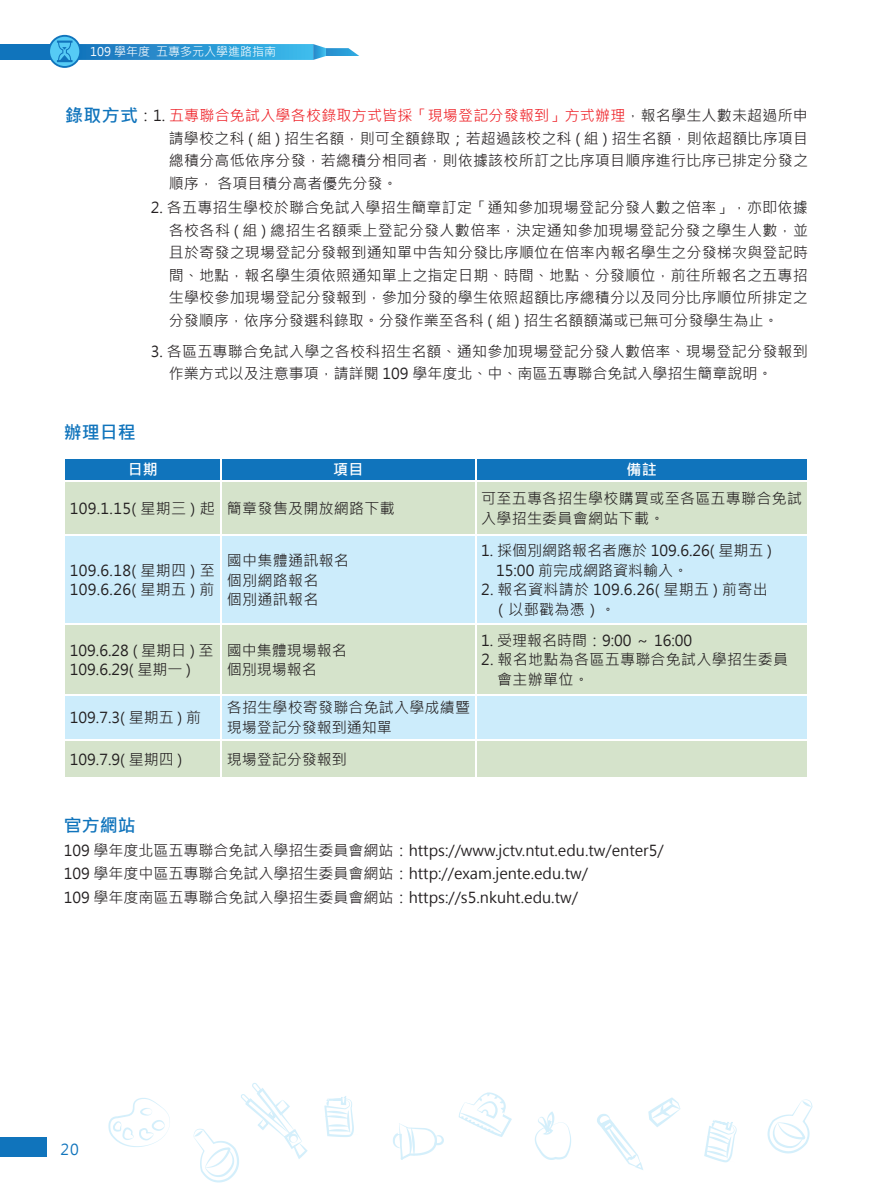
<style>
.page{position:relative;width:893px;height:1191px;background:#fff}
.page>*{position:absolute;margin:0;border:0;box-sizing:border-box;transform-origin:0 0}
.t1{font:700 18px "Microsoft Jheng Hei";color:#1074bc}
.t2{font:15px/22.5px "Microsoft Jheng Hei";color:#231f20}
.t3{font:15px/19.5px "Microsoft Jheng Hei";letter-spacing:.02em;color:#231f20}
.t4{font:700 15px "Microsoft Jheng Hei";color:#fff}
.t5{font:15px "Microsoft Jheng Hei";color:#1074bc}
.t6{font:12px "Microsoft Jheng Hei";color:#fff}
.s1{font-weight:700;font-size:18px;color:#1074bc}
.s2{color:#ee1d23}
</style>
<div class="page">
<div style="left:0;top:44px;width:52px;height:16px;background:#1074bc"></div>
<svg style="left:48px;top:35px;width:33px;height:33px"></svg>
<svg style="left:50px;top:37px;width:29px;height:29px"></svg>
<svg style="left:55px;top:41px;width:304px;height:21px"></svg>
<div style="left:0;top:1137px;width:47px;height:20px;background:#1074bc"></div>
<svg style="left:108px;top:1098px;width:62px;height:49px"></svg>
<svg style="left:194px;top:1083px;width:114px;height:99px"></svg>
<svg style="left:324px;top:1096px;width:30px;height:41px"></svg>
<svg style="left:393px;top:1123px;width:51px;height:37px"></svg>
<svg style="left:535px;top:1111px;width:36px;height:49px"></svg>
<svg style="left:459px;top:1092px;width:53px;height:45px"></svg>
<svg style="left:597px;top:1097px;width:83px;height:73px"></svg>
<svg style="left:767px;top:1099px;width:45px;height:54px"></svg>
<svg style="left:704px;top:1120px;width:33px;height:42px"></svg>
<div style="left:65px;top:482px;width:742px;height:295px;background:#d5e3cb"></div>
<svg style="left:65px;top:535px;width:742px;height:204px;background:#cfe9ea"></svg>
<div style="left:65px;top:459px;width:742px;height:21px;background:#1074bc"></div>
<hr style="left:221px;top:482px;width:1px;height:52px;background:#fff">
<hr style="left:475px;top:482px;width:1px;height:52px;background:#fff">
<hr style="left:221px;top:625px;width:1px;height:69px;background:#fff">
<hr style="left:475px;top:625px;width:1px;height:69px;background:#fff">
<hr style="left:221px;top:740px;width:1px;height:37px;background:#fff">
<hr style="left:475px;top:740px;width:1px;height:37px;background:#fff">
<hr style="left:64px;top:534px;width:157px;height:1px;background:#fff">
<hr style="left:64px;top:624px;width:157px;height:1px;background:#fff">
<hr style="left:221px;top:534px;width:255px;height:1px;background:#fff">
<hr style="left:221px;top:535px;width:1px;height:89px;background:#fff">
<hr style="left:221px;top:624px;width:255px;height:1px;background:#fff">
<hr style="left:476px;top:534px;width:332px;height:1px;background:#fff">
<hr style="left:475px;top:535px;width:1px;height:89px;background:#fff">
<hr style="left:476px;top:624px;width:332px;height:1px;background:#fff">
<hr style="left:64px;top:694px;width:157px;height:1px;background:#fff">
<hr style="left:64px;top:739px;width:157px;height:1px;background:#fff">
<hr style="left:221px;top:694px;width:255px;height:1px;background:#fff">
<hr style="left:221px;top:695px;width:1px;height:44px;background:#fff">
<hr style="left:221px;top:739px;width:255px;height:1px;background:#fff">
<hr style="left:476px;top:694px;width:332px;height:1px;background:#fff">
<hr style="left:475px;top:695px;width:1px;height:44px;background:#fff">
<hr style="left:476px;top:739px;width:332px;height:1px;background:#fff">
<p class="t6" style="left:90px;top:44px;width:187px">109 學年度 五專多元入學進路指南</p>
<p class="t2" style="left:169px;top:104px;width:641px;text-align:justify;text-indent:-104px"><span class="s1">錄取方式</span>：1. <span class="s2">五專聯合免試入學各校錄取方式皆採「現場登記分發報到」方式辦理</span>，報名學生人數未超過所申請學校之科 ( 組 ) 招生名額，則可全額錄取；若超過該校之科 ( 組 ) 招生名額，則依超額比序項目總積分高低依序分發，若總積分相同者，則依據該校所訂之比序項目順序進行比序已排定分發之順序， 各項目積分高者優先分發。</p>
<p class="t2" style="left:169px;top:197px;width:641px;text-align:justify;text-indent:-18px">2. 各五專招生學校於聯合免試入學招生簡章訂定「通知參加現場登記分發人數之倍率」，亦即依據各校各科 ( 組 ) 總招生名額乘上登記分發人數倍率，決定通知參加現場登記分發之學生人數，並且於寄發之現場登記分發報到通知單中告知分發比序順位在倍率內報名學生之分發梯次與登記時間、地點，報名學生須依照通知單上之指定日期、時間、地點、分發順位，前往所報名之五專招生學校參加現場登記分發報到，參加分發的學生依照超額比序總積分以及同分比序順位所排定之分發順序，依序分發選科錄取。分發作業至各科 ( 組 ) 招生名額額滿或已無可分發學生為止。</p>
<p class="t3" style="left:169px;top:340px;width:641px;line-height:22.5px;text-indent:-18px">3. 各區五專聯合免試入學之各校科招生名額、通知參加現場登記分發人數倍率、現場登記分發報到作業方式以及注意事項，請詳閱 109 學年度北、中、南區五專聯合免試入學招生簡章說明。</p>
<p class="t1" style="left:64px;top:421px;width:73px">辦理日程</p>
<p class="t4" style="left:128px;top:460px;width:32px">日期</p>
<p class="t4" style="left:333px;top:460px;width:32px">項目</p>
<p class="t4" style="left:626px;top:460px;width:32px">備註</p>
<p class="t3" style="left:70px;top:499px;width:326px">109.1.15( 星期三 ) 起 簡章發售及開放網路下載</p>
<p class="t3" style="left:481px;top:489px;width:323px">可至五專各招生學校購買或至各區五專聯合免試入學招生委員會網站下載。</p>
<p class="t3" style="left:70px;top:560px;width:146px">109.6.18( 星期四 ) 至<br>109.6.26( 星期五 ) 前</p>
<p class="t3" style="left:227px;top:551px;width:124px">國中集體通訊報名個別網路報名<br>個別通訊報名</p>
<p class="t2" style="left:496px;top:541px;width:277px;line-height:19.5px;text-indent:-15px">1. 採個別網路報名者應於 109.6.26( 星期五 )<br>15:00 前完成網路資料輸入。</p>
<p class="t3" style="left:493px;top:580px;width:276px;text-indent:-12px">2. 報名資料請於 109.6.26( 星期五 ) 前寄出（以郵戳為憑）。</p>
<p class="t2" style="left:70px;top:640px;width:145px;line-height:19.5px">109.6.28 ( 星期日 ) 至<br>109.6.29( 星期一 )</p>
<p class="t2" style="left:227px;top:640px;width:121px;line-height:19.5px">國中集體現場報名個別現場報名</p>
<p class="t2" style="left:70px;top:706px;width:133px">109.7.3( 星期五 ) 前</p>
<p class="t2" style="left:227px;top:698px;width:245px;line-height:19.5px">各招生學校寄發聯合免試入學成績暨現場登記分發報到通知單</p>
<p class="t2" style="left:70px;top:748px;width:114px">109.7.9( 星期四 )</p>
<p class="t2" style="left:227px;top:748px;width:121px">現場登記分發報到</p>
<p class="t2" style="left:481px;top:629px;width:213px">1. 受理報名時間：9:00 ～ 16:00</p>
<p class="t3" style="left:497px;top:650px;width:292px;text-indent:-16px">2. 報名地點為各區五專聯合免試入學招生委員會主辦單位。</p>
<p class="t1" style="left:64px;top:814px;width:73px">官方網站</p>
<p class="t2" style="left:64px;top:838px;width:601px;line-height:23.5px">109 學年度北區五專聯合免試入學招生委員會網站：https://www.jctv.ntut.edu.tw/enter5/<br>109 學年度中區五專聯合免試入學招生委員會網站：http://exam.jente.edu.tw/<br>109 學年度南區五專聯合免試入學招生委員會網站：https://s5.nkuht.edu.tw/</p>
<p class="t5" style="left:61px;top:1139px;width:20px">20</p>
</div>
